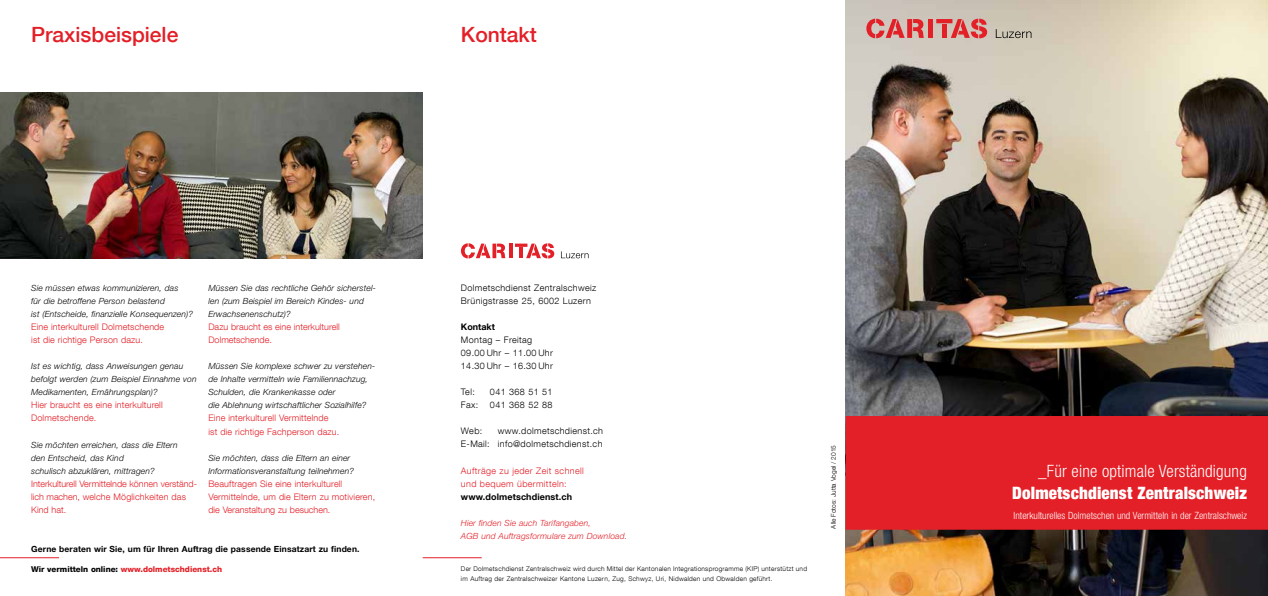
<style>
.page{position:relative;width:1268px;height:596px;background:#fff}
.page>*{position:absolute;margin:0;border:0;box-sizing:border-box;transform-origin:0 0}
.t1{font:500 21px "Helvetica Neue LT Com";color:#e31f27}
.t2{font:300 condensed 17px "Helvetica Neue LT Std";letter-spacing:.01em;color:#fff}
.t3{font:900 condensed 17px "Helvetica Neue";letter-spacing:.01em;color:#fff}
.t4{font:300 condensed 10px "Helvetica Neue LT Std";color:#fff}
.t5{font:300 9px/13px "Helvetica Neue LT Com";letter-spacing:.015em;color:#e31f27}
.t6{font:300 9px/13px "Helvetica Neue LT Com";letter-spacing:.04em;color:#000}
.t7{font:300 9px/13px "Helvetica Neue LT Com";letter-spacing:-.005em;color:#e31f27}
.t8{font:300 9px/13px "Helvetica Neue LT Com";letter-spacing:.04em;color:#e31f27}
.t9{font:700 9px "Helvetica Neue LT Com";letter-spacing:.015em;color:#000}
.t10{font:italic 300 8.5px/13px "Helvetica Neue LT Std";letter-spacing:.015em;color:#000}
.t11{font:700 8.5px "Helvetica Neue LT Std";letter-spacing:.015em;color:#000}
.t12{font:italic 300 8.5px/13px "Helvetica Neue LT Std";letter-spacing:.015em;color:#e31f27}
.t13{font:800 8px "Helvetica Neue LT Com";color:#e31f27}
.t14{font:300 6.5px/9.8px "Helvetica Neue LT Com";letter-spacing:.04em;color:#000}
.t15{font:300 6.5px "Helvetica Neue LT Com";color:#000}
.s1{color:#000}
</style>
<div class="page">
<img style="left:845px;top:0;width:422px;height:595px">
<div style="left:845px;top:416px;width:422px;height:113px;background:#e31f27"></div>
<svg style="left:995px;top:29px;width:36px;height:9px"></svg>
<div style="left:927px;top:19px;width:5px;height:19px;background:#e31f27"></div>
<svg style="left:866px;top:19px;width:57px;height:19px"></svg>
<svg style="left:936px;top:19px;width:50px;height:19px"></svg>
<svg style="left:561px;top:251px;width:27px;height:7px"></svg>
<svg style="left:509px;top:243px;width:3px;height:15px"></svg>
<svg style="left:461px;top:243px;width:44px;height:15px"></svg>
<svg style="left:515px;top:243px;width:39px;height:15px"></svg>
<img style="left:0;top:92px;width:422px;height:166px">
<hr style="left:0;top:557px;width:59px;height:1px;background:#e31f27">
<hr style="left:422px;top:557px;width:59px;height:1px;background:#e31f27">
<h1 class="t1" style="left:31px;top:22px;width:149px">Praxisbeispiele</h1>
<h1 class="t1" style="left:461px;top:22px;width:77px">Kontakt</h1>
<p class="t10" style="left:31px;top:281px;width:163px">Sie müssen etwas kommunizieren, das<br>für die betroffene Person belastend<br>ist (Entscheide, finanzielle Konsequenzen)?</p>
<p class="t5" style="left:31px;top:320px;width:135px">Eine interkulturell Dolmetschende ist die richtige Person dazu.</p>
<p class="t10" style="left:31px;top:359px;width:167px">Ist es wichtig, dass Anweisungen genau befolgt werden (zum Beispiel Einnahme von<br>Medikamenten, Ernährungsplan)?</p>
<p class="t5" style="left:31px;top:398px;width:133px">Hier braucht es eine interkulturell<br>Dolmetschende.</p>
<p class="t10" style="left:31px;top:437px;width:148px">Sie möchten erreichen, dass die Eltern den Entscheid, das Kind<br>schulisch abzuklären, mittragen?</p>
<p class="t7" style="left:31px;top:476px;width:167px">Interkulturell Vermittelnde können verständ&shy;lich machen, welche Möglichkeiten das<br>Kind hat.</p>
<p class="t10" style="left:208px;top:281px;width:169px">Müssen Sie das rechtliche Gehör sicherstel&shy;len (zum Beispiel im Bereich Kindes- und<br>Erwachsenenschutz)?</p>
<p class="t5" style="left:208px;top:320px;width:133px">Dazu braucht es eine interkulturell<br>Dolmetschende.</p>
<p class="t10" style="left:208px;top:359px;width:168px">Müssen Sie komplexe schwer zu verstehen&shy;de Inhalte vermitteln wie Familiennachzug, Schulden, die Krankenkasse oder<br>die Ablehnung wirtschaftlicher Sozialhilfe?</p>
<p class="t5" style="left:208px;top:411px;width:132px">Eine interkulturell Vermittelnde ist die richtige Fachperson dazu.</p>
<p class="t10" style="left:208px;top:450px;width:147px">Sie möchten, dass die Eltern an einer<br>Informationsveranstaltung teilnehmen?</p>
<p class="t5" style="left:208px;top:476px;width:168px">Beauftragen Sie eine interkulturell<br>Vermittelnde, um die Eltern zu motivieren, die Veranstaltung zu besuchen.</p>
<p class="t11" style="left:31px;top:543px;width:330px">Gerne beraten wir Sie, um für Ihren Auftrag die passende Einsatzart zu finden.</p>
<p class="t6" style="left:461px;top:281px;width:137px">Dolmetschdienst Zentralschweiz<br>Brünigstrasse 25, 6002 Luzern</p>
<p class="t9" style="left:461px;top:321px;width:36px">Kontakt</p>
<p class="t6" style="left:461px;top:333px;width:93px">Montag – Freitag<br>09.00 Uhr – 11.00 Uhr<br>14.30 Uhr – 16.30 Uhr</p>
<p class="t6" style="left:461px;top:385px;width:15px">Tel:</p>
<p class="t6" style="left:490px;top:385px;width:64px">041 368 51 51</p>
<p class="t6" style="left:461px;top:398px;width:19px">Fax:</p>
<p class="t6" style="left:490px;top:398px;width:64px">041 368 52 88</p>
<p class="t6" style="left:461px;top:424px;width:23px">Web:</p>
<p class="t6" style="left:461px;top:424px;width:144px;text-align:right">www.dolmetschdienst.ch<br>E-Mail: info@dolmetschdienst.ch</p>
<p class="t8" style="left:461px;top:463px;width:124px">Aufträge zu jeder Zeit schnell und bequem übermitteln:</p>
<p class="t9" style="left:461px;top:490px;width:113px">www.dolmetschdienst.ch</p>
<p class="t12" style="left:461px;top:515px;width:168px">Hier finden Sie auch Tarifangaben,<br>AGB und Auftragsformulare zum Download.</p>
<p class="t13" style="left:31px;top:563px;width:192px"><span class="s1">Wir vermitteln online:</span> www.dolmetschdienst.ch</p>
<p class="t14" style="left:461px;top:563px;width:347px">Der Dolmetschdienst Zentralschweiz wird durch Mittel der Kantonalen Integrationsprogramme (KIP) unterstützt und im Auftrag der Zentralschweizer Kantone Luzern, Zug, Schwyz, Uri, Nidwalden und Obwalden geführt.</p>
<p class="t15" style="left:829px;top:528px;width:85px;rotate:-90deg">Alle Fotos: Jutta Vogel / 2015</p>
<h2 class="t2" style="left:1038px;top:460px;width:210px">_Für eine optimale Verständigung</h2>
<h2 class="t3" style="left:1011px;top:478px;width:236px">Dolmetschdienst Zentralschweiz</h2>
<p class="t4" style="left:1013px;top:509px;width:235px">Interkulturelles Dolmetschen und Vermitteln in der Zentralschweiz</p>
</div>
